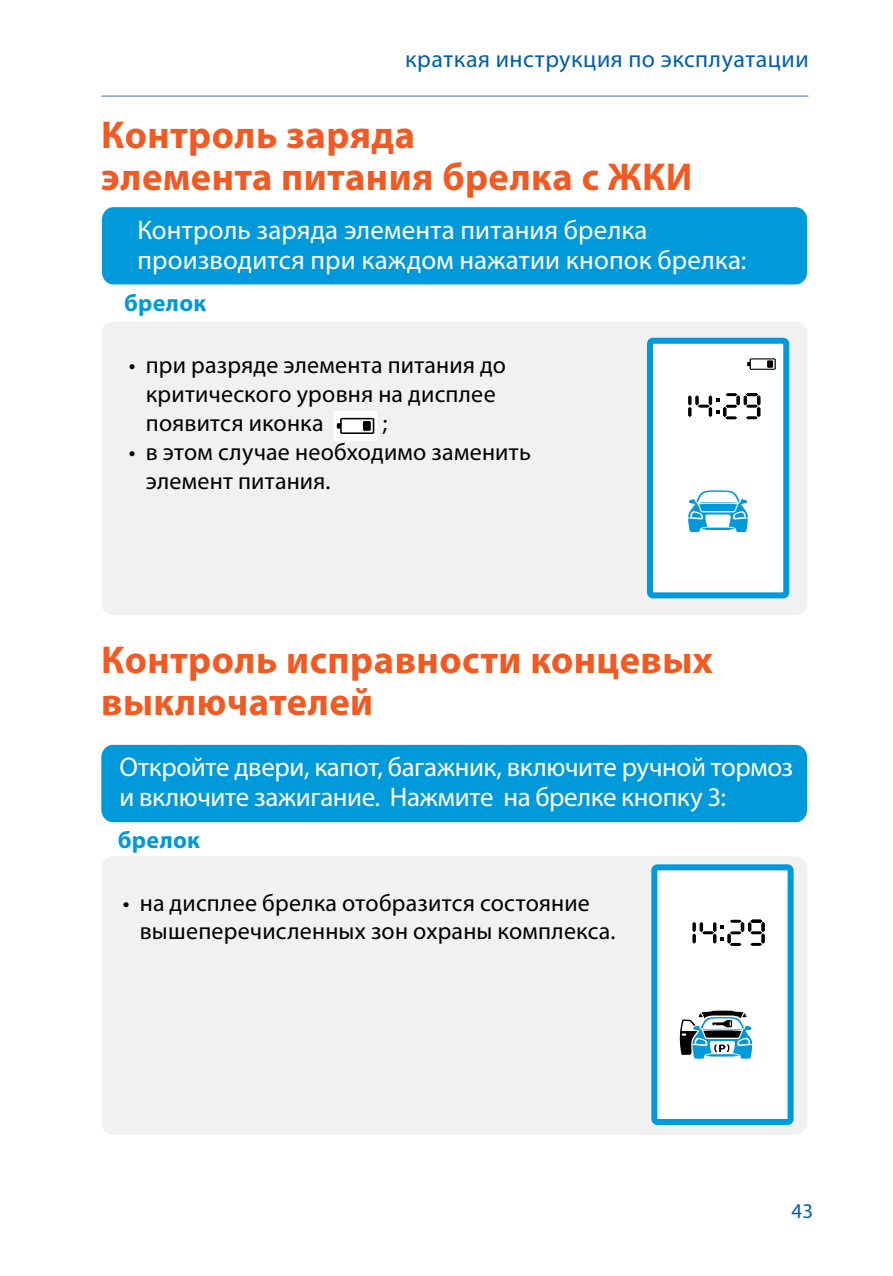
<style>
.page{position:relative;width:893px;height:1276px;background:#fff}
.page>*{position:absolute;margin:0;border:0;box-sizing:border-box;transform-origin:0 0}
.t1{font:700 39px/42px "Myriad Pro";letter-spacing:.01em;color:#f15a22}
.t2{font:27px/30px "Myriad Pro";color:#fff}
.t3{font:24px/28.8px "Myriad Pro";letter-spacing:.01em;color:#000}
.t4{font:24px "Myriad Pro";letter-spacing:.02em;color:#005fae}
.t5{font:700 24px "Myriad Pro";letter-spacing:.015em;color:#0099da}
.t6{font:21px "Myriad Pro";color:#005fae}
</style>
<div class="page">
<hr style="left:102px;top:95px;width:706px;height:2px;background:#80a0d3">
<div style="left:101px;top:322px;width:706px;height:293px;background:#f1f1f2;border-radius:12px"></div>
<div style="left:334px;top:411px;width:43px;height:29px;background:#fff"></div>
<svg style="left:337px;top:418px;width:37px;height:16px"></svg>
<div style="left:363px;top:421px;width:8px;height:10px;background:#000"></div>
<div style="left:102px;top:207px;width:705px;height:77px;background:#0099da;border-radius:12px"></div>
<div style="left:650px;top:341px;width:136px;height:254px;background:#fff;border-radius:3px"></div>
<div style="left:647px;top:338px;width:142px;height:260px;border:6px solid #0099da;border-radius:3px"></div>
<svg style="left:688px;top:393px;width:72px;height:26px"></svg>
<svg style="left:747px;top:358px;width:29px;height:12px"></svg>
<div style="left:767px;top:360px;width:6px;height:8px;background:#000"></div>
<svg style="left:688px;top:490px;width:60px;height:42px"></svg>
<div style="left:101px;top:745px;width:706px;height:77px;background:#0099da;border-radius:12px"></div>
<div style="left:101px;top:856px;width:706px;height:278px;background:#f1f1f2;border-radius:12px"></div>
<div style="left:654px;top:867px;width:137px;height:255px;background:#fff;border-radius:3px"></div>
<div style="left:651px;top:864px;width:143px;height:261px;border:6px solid #0099da;border-radius:3px"></div>
<svg style="left:692px;top:919px;width:73px;height:27px"></svg>
<svg style="left:679px;top:1010px;width:73px;height:48px"></svg>
<p class="t4" style="left:405px;top:44px;width:405px">краткая инструкция по эксплуатации</p>
<h1 class="t1" style="left:101px;top:113px;width:593px">Контроль заряда<br>элемента питания брелка с ЖКИ</h1>
<p class="t2" style="left:137px;top:214px;width:611px">Контроль заряда элемента питания брелка производится при каждом нажатии кнопок брелка:</p>
<p class="t5" style="left:124px;top:287px;width:84px">брелок</p>
<p class="t3" style="left:146px;top:350px;width:362px;text-indent:-17px">• при разряде элемента питания до критического уровня на дисплее появится иконка</p>
<p class="t3" style="left:382px;top:408px;width:6px">;</p>
<p class="t3" style="left:146px;top:437px;width:387px;text-indent:-17px">• в этом случае необходимо заменить элемент питания.</p>
<h1 class="t1" style="left:101px;top:637px;width:613px">Контроль исправности концевых выключателей</h1>
<p class="t2" style="left:119px;top:752px;width:675px">Откройте двери, капот, багажник, включите ручной тормоз и включите зажигание. Нажмите на брелке кнопку 3:</p>
<p class="t5" style="left:118px;top:824px;width:84px">брелок</p>
<p class="t3" style="left:140px;top:888px;width:477px;text-indent:-17px">• на дисплее брелка отобразится состояние вышеперечисленных зон охраны комплекса.</p>
<p class="t6" style="left:792px;top:1197px;width:23px">43</p>
</div>
